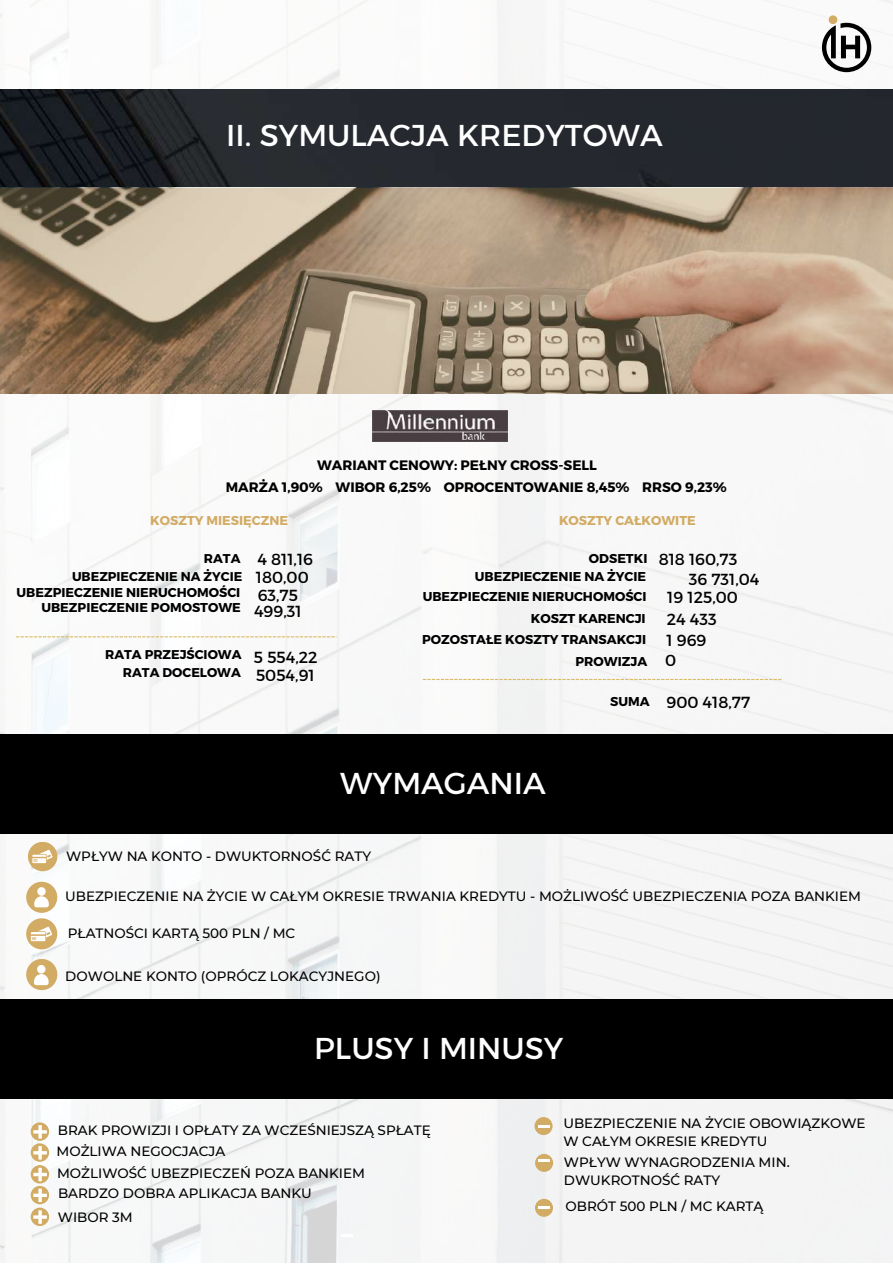
<style>
.page{position:relative;width:893px;height:1264px;background:#fff}
.page>*{position:absolute;margin:0;border:0;box-sizing:border-box;transform-origin:0 0}
.t1{font:30.75px "Kief Montaser Regular";color:#fff}
.t2{font:16.05px/18.1px "Montserrat";color:#000}
.t3{font:700 13.65px "Montserrat";color:#000}
.t4{font:500 13.5px/18px "Montserrat";color:#000}
.t5{font:700 12.75px/14.5px "Montserrat";color:#000;text-align:right}
.t6{font:700 12.75px "Montserrat";color:#d2ab64}
.s1{font-weight:400;font-size:16.05px}
.s2{font-weight:700;font-size:12.75px}
</style>
<div class="page">
<img style="left:0;top:0;width:892px;height:1262px">
<img style="left:0;top:89px;width:892px;height:99px">
<svg style="left:0;top:188px;width:892px;height:206px;background:#a89279"></svg>
<div style="left:0;top:734px;width:892px;height:99px;background:#000"></div>
<div style="left:0;top:998px;width:892px;height:100px;background:#000"></div>
<svg style="left:31px;top:1185px;width:18px;height:19px"></svg>
<div style="left:535px;top:1153px;width:18px;height:18px;background:#d2ab64;border-radius:50%"></div>
<svg style="left:538px;top:1159px;width:11px;height:2px"></svg>
<svg style="left:33px;top:1188px;width:14px;height:13px"></svg>
<svg style="left:31px;top:1207px;width:18px;height:18px"></svg>
<svg style="left:33px;top:1210px;width:14px;height:13px"></svg>
<svg style="left:31px;top:1122px;width:18px;height:18px"></svg>
<svg style="left:31px;top:1143px;width:18px;height:18px"></svg>
<svg style="left:33px;top:1125px;width:14px;height:13px"></svg>
<svg style="left:33px;top:1146px;width:14px;height:13px"></svg>
<svg style="left:31px;top:1165px;width:18px;height:18px"></svg>
<svg style="left:33px;top:1167px;width:14px;height:14px"></svg>
<div style="left:535px;top:1198px;width:18px;height:18px;background:#d2ab64;border-radius:50%"></div>
<svg style="left:538px;top:1206px;width:11px;height:2px"></svg>
<div style="left:534px;top:1117px;width:18px;height:18px;background:#d2ab64;border-radius:50%"></div>
<svg style="left:538px;top:1125px;width:11px;height:2px"></svg>
<img style="left:372px;top:410px;width:135px;height:32px">
<svg style="left:341px;top:1233px;width:11px;height:3px"></svg>
<svg style="left:16px;top:636px;width:321px;height:1px"></svg>
<svg style="left:423px;top:679px;width:358px;height:1px"></svg>
<div style="left:28px;top:841px;width:29px;height:30px;background:#d2ab64;border-radius:50%"></div>
<svg style="left:32px;top:849px;width:21px;height:14px"></svg>
<div style="left:26px;top:881px;width:31px;height:31px;background:#d2ab64;border-radius:50%"></div>
<div style="left:37px;top:887px;width:9px;height:8px;background:#fff;border-radius:50%"></div>
<svg style="left:34px;top:896px;width:15px;height:11px"></svg>
<div style="left:26px;top:918px;width:31px;height:31px;background:#d2ab64;border-radius:50%"></div>
<svg style="left:31px;top:926px;width:21px;height:15px"></svg>
<div style="left:26px;top:958px;width:31px;height:32px;background:#d2ab64;border-radius:50%"></div>
<div style="left:37px;top:964px;width:8px;height:9px;background:#fff;border-radius:50%"></div>
<svg style="left:34px;top:974px;width:15px;height:11px"></svg>
<svg style="left:821px;top:15px;width:50px;height:57px"></svg>
<h1 class="t1" style="left:226px;top:116px;width:438px">II. SYMULACJA KREDYTOWA</h1>
<p class="t3" style="left:317px;top:456px;width:281px">WARIANT CENOWY: PEŁNY CROSS-SELL</p>
<p class="t3" style="left:226px;top:478px;width:502px">MARŻA 1,90% WIBOR 6,25% OPROCENTOWANIE 8,45% RRSO 9,23%</p>
<p class="t6" style="left:150px;top:512px;width:139px">KOSZTY MIESIĘCZNE</p>
<p class="t6" style="left:559px;top:512px;width:138px">KOSZTY CAŁKOWITE</p>
<p class="t2" style="left:256px;top:549px;width:59px">4 811,16<br>180,00<br>63,75</p>
<p class="t2" style="left:254px;top:601px;width:49px">499,31</p>
<p class="t5" style="left:105px;top:644px;width:214px;line-height:18.1px">RATA PRZEJŚCIOWA <span class="s1">5 554,22<br></span>RATA DOCELOWA <span class="s1">5054,91</span></p>
<p class="t5" style="left:204px;top:550px;width:38px">RATA</p>
<p class="t5" style="left:17px;top:584px;width:226px">UBEZPIECZENIE NIERUCHOMOŚCI<br>UBEZPIECZENIE POMOSTOWE</p>
<p class="t5" style="left:72px;top:568px;width:172px">UBEZPIECZENIE NA ŻYCIE</p>
<p class="t5" style="left:589px;top:550px;width:60px">ODSETKI</p>
<p class="t5" style="left:475px;top:568px;width:173px">UBEZPIECZENIE NA ŻYCIE</p>
<p class="t2" style="left:688px;top:548px;width:72px;line-height:20px;text-indent:-30px">818 160,73<br>36 731,04</p>
<p class="t5" style="left:423px;top:584px;width:225px;line-height:21.8px">UBEZPIECZENIE NIERUCHOMOŚCI<br>KOSZT KARENCJI</p>
<p class="t5" style="left:575px;top:653px;width:73px">PROWIZJA</p>
<p class="t2" style="left:666px;top:585px;width:73px;line-height:21.8px">19 125,00<br>24 433<br>1 969</p>
<p class="t2" style="left:665px;top:650px;width:13px">0</p>
<p class="t2" style="left:610px;top:692px;width:141px"><span class="s2">SUMA</span> 900 418,77</p>
<p class="t5" style="left:422px;top:632px;width:225px">POZOSTAŁE KOSZTY TRANSAKCJI</p>
<h1 class="t1" style="left:340px;top:764px;width:207px">WYMAGANIA</h1>
<p class="t4" style="left:66px;top:846px;width:306px">WPŁYW NA KONTO - DWUKTORNOŚĆ RATY</p>
<p class="t4" style="left:65px;top:886px;width:797px">UBEZPIECZENIE NA ŻYCIE W CAŁYM OKRESIE TRWANIA KREDYTU - MOŻLIWOŚĆ UBEZPIECZENIA POZA BANKIEM</p>
<p class="t4" style="left:68px;top:923px;width:229px">PŁATNOŚCI KARTĄ 500 PLN / MC</p>
<p class="t4" style="left:65px;top:967px;width:317px">DOWOLNE KONTO (OPRÓCZ LOKACYJNEGO)</p>
<h1 class="t1" style="left:314px;top:1029px;width:250px">PLUSY I MINUSY</h1>
<p class="t4" style="left:58px;top:1121px;width:374px">BRAK PROWIZJI I OPŁATY ZA WCZEŚNIEJSZĄ SPŁATĘ</p>
<p class="t4" style="left:56px;top:1142px;width:170px">MOŻLIWA NEGOCJACJA</p>
<p class="t4" style="left:57px;top:1163px;width:309px">MOŻLIWOŚĆ UBEZPIECZEŃ POZA BANKIEM</p>
<p class="t4" style="left:58px;top:1184px;width:255px">BARDZO DOBRA APLIKACJA BANKU</p>
<p class="t4" style="left:58px;top:1207px;width:76px">WIBOR 3M</p>
<p class="t4" style="left:563px;top:1114px;width:304px">UBEZPIECZENIE NA ŻYCIE OBOWIĄZKOWE<br>W CAŁYM OKRESIE KREDYTU</p>
<p class="t4" style="left:564px;top:1153px;width:227px">WPŁYW WYNAGRODZENIA MIN.<br>DWUKROTNOŚĆ RATY</p>
<p class="t4" style="left:565px;top:1197px;width:199px">OBRÓT 500 PLN / MC KARTĄ</p>
</div>
